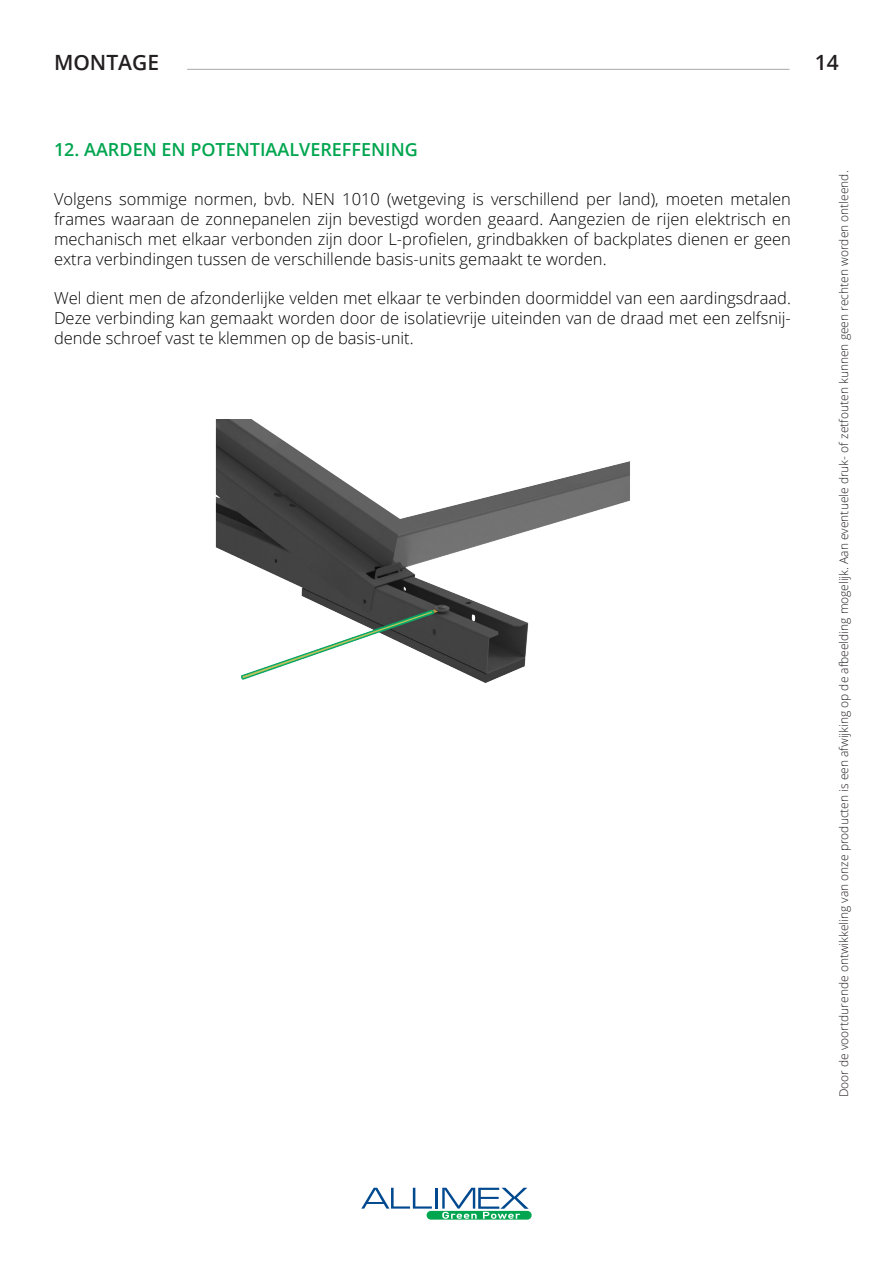
<style>
.page{position:relative;width:893px;height:1263px;background:#fff}
.page>*{position:absolute;margin:0;border:0;box-sizing:border-box;transform-origin:0 0}
.t1{font:600 21px "Open Sans";color:#231f20}
.t2{font:600 18px "Open Sans";color:#00a54f}
.t3{font:300 16.5px/19.8px "Open Sans";color:#000;text-align:justify}
.t4{font:300 12px "Open Sans";color:#231f20}
</style>
<div class="page">
<svg style="left:361px;top:1188px;width:171px;height:31px"></svg>
<img style="left:215px;top:420px;width:415px;height:263px">
<hr style="left:187px;top:69px;width:602px;height:1px;background:#a8a9ad">
<p class="t1" style="left:54px;top:48px;width:107px">MONTAGE</p>
<p class="t1" style="left:815px;top:48px;width:25px">14</p>
<p class="t2" style="left:54px;top:137px;width:365px">12. AARDEN EN POTENTIAALVEREFFENING</p>
<p class="t3" style="left:54px;top:189px;width:738px">Volgens sommige normen, bvb. NEN 1010 (wetgeving is verschillend per land), moeten metalen frames waaraan de zonnepanelen zijn bevestigd worden geaard. Aangezien de rijen elektrisch en mechanisch met elkaar verbonden zijn door L-profielen, grindbakken of backplates dienen er geen extra verbindingen tussen de verschillende basis-units gemaakt te worden.</p>
<p class="t3" style="left:54px;top:288px;width:738px">Wel dient men de afzonderlijke velden met elkaar te verbinden doormiddel van een aardingsdraad.<br>Deze verbinding kan gemaakt worden door de isolatievrije uiteinden van de draad met een zelfsnij&shy;dende schroef vast te klemmen op de basis-unit.</p>
<p class="t4" style="left:836px;top:1097px;width:928px;rotate:-90deg">Door de voortdurende ontwikkeling van onze producten is een afwijking op de afbeelding mogelijk. Aan eventuele druk- of zetfouten kunnen geen rechten worden ontleend.</p>
</div>
